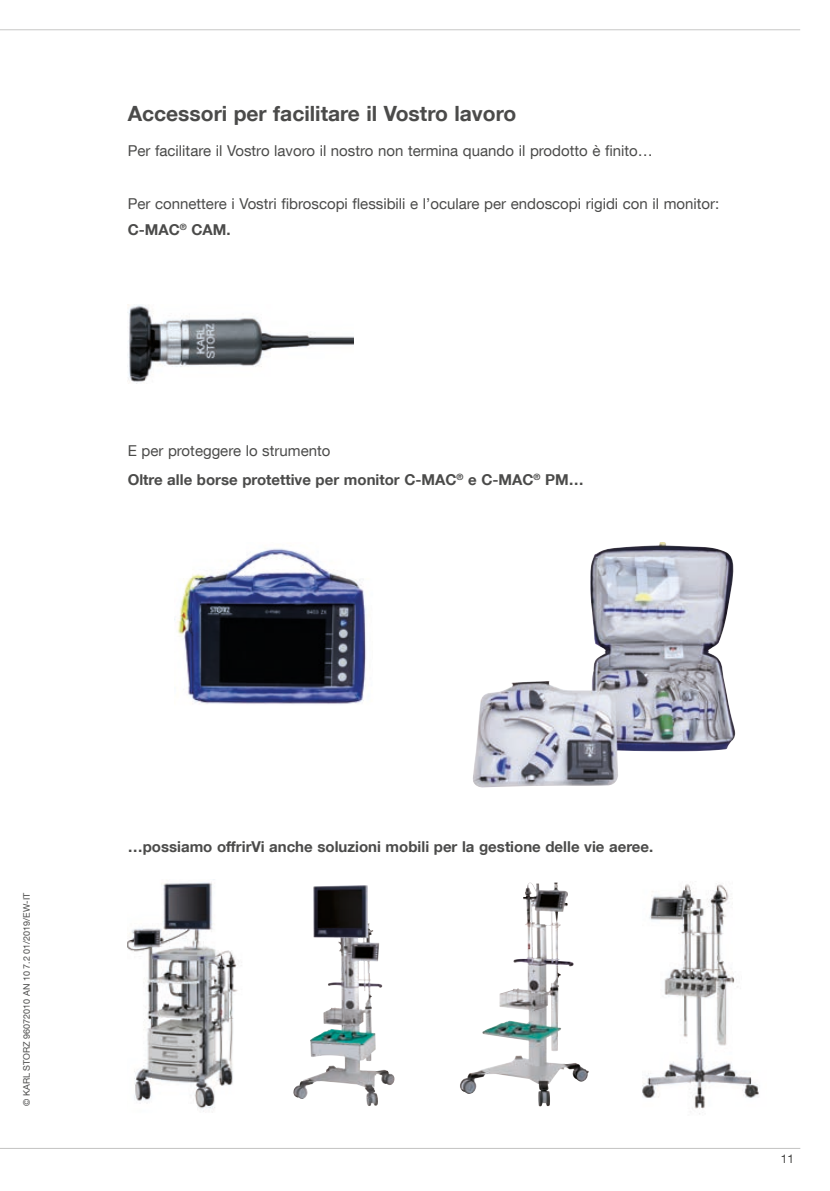
<style>
.page{position:relative;width:830px;height:1191px;background:#fff}
.page>*{position:absolute;margin:0;border:0;box-sizing:border-box;transform-origin:0 0}
.t1{font:700 21px "KS Helvetica Neue";color:#4b4b4a}
.t2{font:15px/26.5px "KS Helvetica Neue";color:#4b4b4a}
.t3{font:700 15px/29.5px "KS Helvetica Neue";color:#4b4b4a}
.t4{font:12px "KS Helvetica Neue";color:#4b4b4a}
.t5{font:9px "KS Helvetica Neue";color:#4b4b4a}
.s1{font-weight:700}
.s2{font-weight:400}
</style>
<div class="page">
<hr style="left:0;top:29px;width:799px;height:1px;background:#c7c7c6">
<img style="left:313px;top:885px;width:53px;height:149px">
<img style="left:460px;top:882px;width:94px;height:201px">
<img style="left:642px;top:884px;width:117px;height:230px">
<img style="left:127px;top:879px;width:111px;height:233px">
<hr style="left:0;top:1148px;width:799px;height:1px;background:#c7c7c6">
<img style="left:127px;top:304px;width:226px;height:78px">
<img style="left:177px;top:548px;width:189px;height:156px">
<img style="left:473px;top:542px;width:262px;height:245px">
<h1 class="t1" style="left:128px;top:100px;width:390px">Accessori per facilitare il Vostro lavoro</h1>
<p class="t2" style="left:128px;top:137px;width:526px">Per facilitare il Vostro lavoro il nostro non termina quando il prodotto è finito…</p>
<p class="t2" style="left:128px;top:190px;width:593px">Per connettere i Vostri fibroscopi flessibili e l’oculare per endoscopi rigidi con il monitor:<br><span class="s1">C-MAC</span><sup>®</sup> <span class="s1">CAM.</span></p>
<p class="t3" style="left:128px;top:435px;width:457px"><span class="s2">E per proteggere lo strumento<br></span>Oltre alle borse protettive per monitor C-MAC<sup>®</sup> e C-MAC<sup>®</sup> PM…</p>
<p class="t5" style="left:21px;top:1106px;width:214px;rotate:-90deg">© KARL STORZ 96072010 AN 10 7.2 01/2019/EW-IT</p>
<p class="t3" style="left:128px;top:831px;width:527px">…possiamo offrirVi anche soluzioni mobili per la gestione delle vie aeree.</p>
<p class="t4" style="left:780px;top:1151px;width:15px">11</p>
</div>
